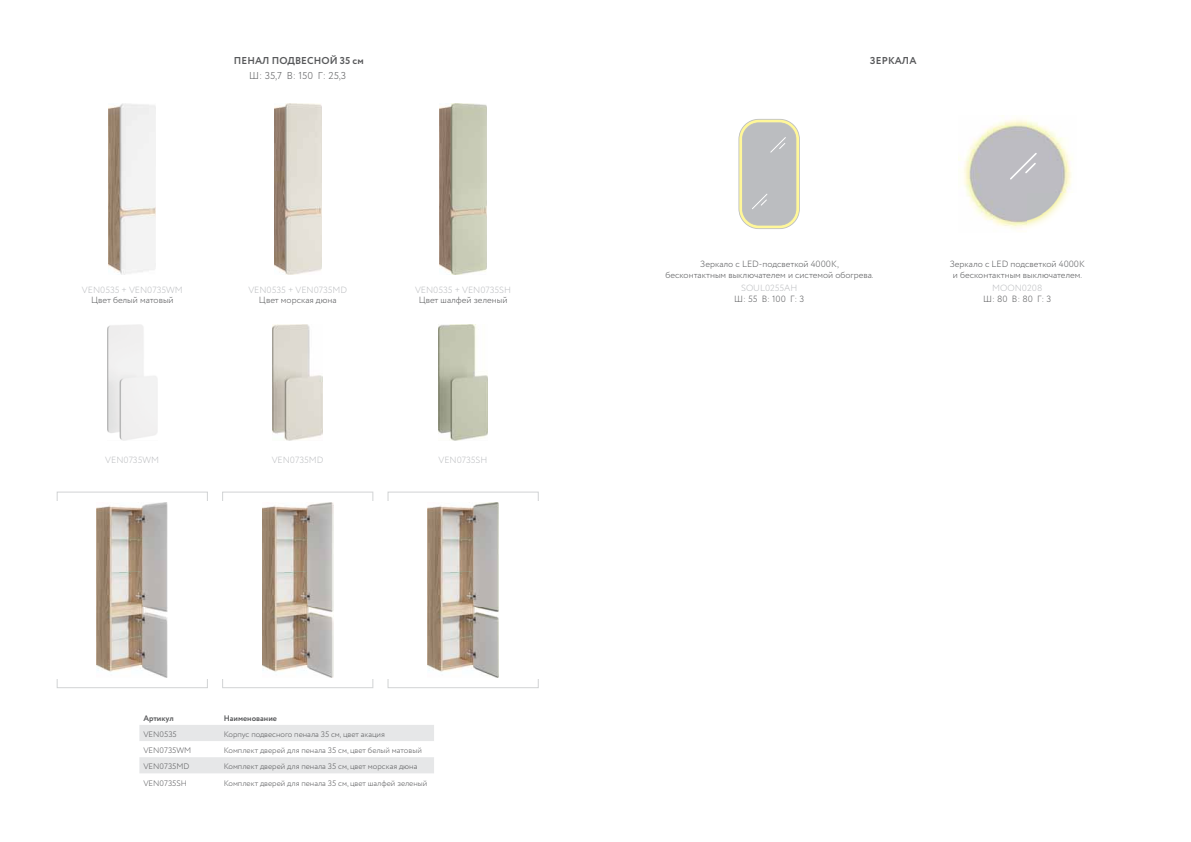
<style>
.page{position:relative;width:1191px;height:842px;background:#fff}
.page>*{position:absolute;margin:0;border:0;box-sizing:border-box;transform-origin:0 0}
.t1{font:700 10px "Circe";letter-spacing:.01em;color:#58595b}
.t2{font:300 10px "Circe";color:#58595b}
.t3{font:300 9px/10.8px "Circe";color:#58595b;text-align:center}
.t4{font:300 9px "Circe";color:#bbbdc0}
.t5{font:300 8px "Circe";color:#58595b}
.t6{font:700 8px "Circe";color:#58595b}
</style>
<div class="page">
<svg style="left:222px;top:492px;width:151px;height:196px"></svg>
<div style="left:387px;top:492px;width:152px;height:196px;border:1px solid #d1d3d4"></div>
<div style="left:57px;top:492px;width:151px;height:196px;border:1px solid #d1d3d4"></div>
<img style="left:109px;top:103px;width:47px;height:171px">
<img style="left:107px;top:325px;width:50px;height:115px">
<img style="left:273px;top:325px;width:49px;height:115px">
<img style="left:438px;top:325px;width:50px;height:115px">
<img style="left:274px;top:103px;width:47px;height:171px">
<img style="left:439px;top:103px;width:48px;height:171px">
<div style="left:53px;top:501px;width:158px;height:178px;background:#fff"></div>
<img style="left:97px;top:502px;width:71px;height:175px">
<div style="left:218px;top:501px;width:158px;height:178px;background:#fff"></div>
<img style="left:262px;top:502px;width:71px;height:175px">
<div style="left:384px;top:501px;width:158px;height:178px;background:#fff"></div>
<img style="left:427px;top:502px;width:72px;height:175px">
<svg style="left:139px;top:725px;width:295px;height:48px"></svg>
<svg style="left:738px;top:119px;width:62px;height:110px;background:#c7c8bf"></svg>
<img style="left:958px;top:115px;width:115px;height:114px">
<svg style="left:1010px;top:153px;width:26px;height:27px"></svg>
<p class="t1" style="left:234px;top:54px;width:131px">ПЕНАЛ ПОДВЕСНОЙ 35 см</p>
<p class="t2" style="left:249px;top:70px;width:98px">Ш: 35,7 В: 150 Г: 25,3</p>
<p class="t4" style="left:82px;top:284px;width:102px">VEN0535 + VEN0735WM</p>
<p class="t3" style="left:91px;top:295px;width:84px">Цвет белый матовый</p>
<p class="t4" style="left:248px;top:284px;width:100px">VEN0535 + VEN0735MD</p>
<p class="t3" style="left:259px;top:295px;width:79px">Цвет морская дюна</p>
<p class="t4" style="left:415px;top:284px;width:98px">VEN0535 + VEN0735SH</p>
<p class="t3" style="left:419px;top:295px;width:90px">Цвет шалфей зеленый</p>
<p class="t4" style="left:105px;top:455px;width:55px">VEN0735WM</p>
<p class="t4" style="left:272px;top:455px;width:53px">VEN0735MD</p>
<p class="t4" style="left:438px;top:455px;width:50px">VEN0735SH</p>
<p class="t6" style="left:143px;top:713px;width:32px">Артикул</p>
<p class="t6" style="left:224px;top:713px;width:55px">Наименование</p>
<p class="t5" style="left:143px;top:730px;width:35px">VEN0535</p>
<p class="t5" style="left:224px;top:730px;width:163px">Корпус подвесного пенала 35 см, цвет акация</p>
<p class="t5" style="left:143px;top:746px;width:49px">VEN0735WM</p>
<p class="t5" style="left:224px;top:746px;width:200px">Комплект дверей для пенала 35 см, цвет белый матовый</p>
<p class="t5" style="left:143px;top:762px;width:47px">VEN0735MD</p>
<p class="t5" style="left:224px;top:762px;width:195px">Комплект дверей для пенала 35 см, цвет морская дюна</p>
<p class="t5" style="left:143px;top:778px;width:45px">VEN0735SH</p>
<p class="t5" style="left:224px;top:778px;width:205px">Комплект дверей для пенала 35 см, цвет шалфей зеленый</p>
<p class="t1" style="left:870px;top:54px;width:48px">ЗЕРКАЛА</p>
<p class="t3" style="left:665px;top:258px;width:210px">Зеркало с LED-подсветкой 4000К,<br>бесконтактным выключателем и системой обогрева.</p>
<p class="t4" style="left:741px;top:283px;width:58px">SOUL0255AH</p>
<p class="t3" style="left:734px;top:294px;width:72px">Ш: 55 В: 100 Г: 3</p>
<p class="t3" style="left:949px;top:258px;width:137px">Зеркало с LED подсветкой 4000К и бесконтактным выключателем.</p>
<p class="t4" style="left:992px;top:283px;width:52px">MOON0208</p>
<p class="t3" style="left:983px;top:294px;width:70px">Ш: 80 В: 80 Г: 3</p>
</div>
